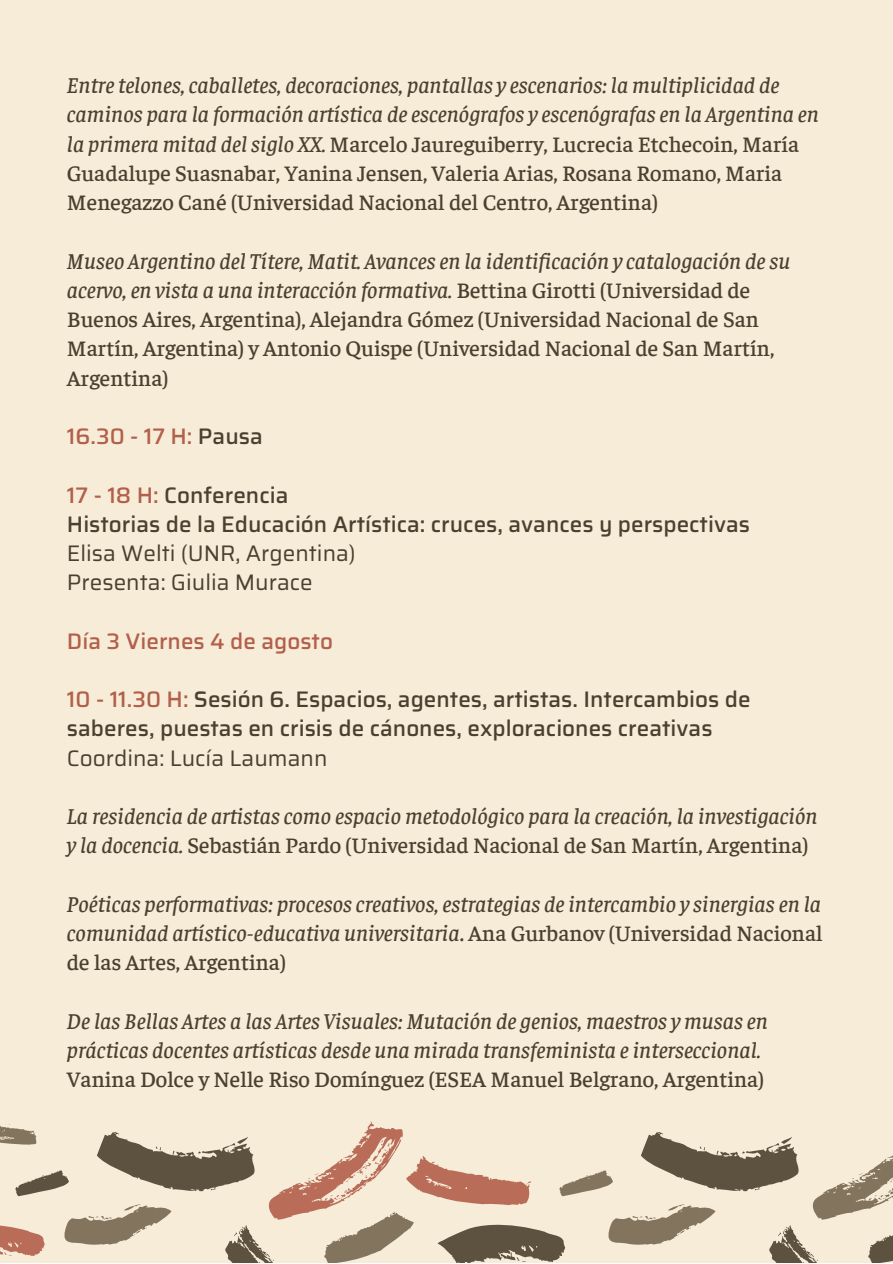
<style>
.page{position:relative;width:893px;height:1264px;background:#fff}
.page>*{position:absolute;margin:0;border:0;box-sizing:border-box;transform-origin:0 0}
.t1{font:italic 500 22.5px/29.2px "Faustina";color:#4b3f2f}
.t2{font:500 22.5px/29.2px "Faustina";color:#4b3f2f}
.t3{font:500 22.5px/29.2px "Saira";color:#4b3f2f}
.t4{font:22.5px "Saira";color:#4b3f2f}
.t5{font:500 22.5px "Saira";color:#b25f4b}
.s1{font-style:normal}
.s2{font-style:italic}
.s3{color:#4b3f2f}
.s4{color:#b25f4b}
</style>
<div class="page">
<div style="left:0;top:0;width:892px;height:1262px;background:#f6ecd8"></div>
<svg style="left:0;top:1121px;width:892px;height:141px"></svg>
<p class="t1" style="left:67px;top:69px;width:753px">Entre telones, caballetes, decoraciones, pantallas y escenarios: la multiplicidad de caminos para la formación artística de escenógrafos y escenógrafas en la Argentina en la primera mitad del siglo XX. <span class="s1">Marcelo Jaureguiberry, Lucrecia Etchecoin, María Guadalupe Suasnabar, Yanina Jensen, Valeria Arias, Rosana Romano, Maria Menegazzo Cané (Universidad Nacional del Centro, Argentina)</span></p>
<p class="t2" style="left:67px;top:245px;width:724px"><span class="s2">Museo Argentino del Títere, Matit. Avances en la identificación y catalogación de su acervo, en vista a una interacción formativa.</span> Bettina Girotti (Universidad de Buenos Aires, Argentina), Alejandra Gómez (Universidad Nacional de San Martín, Argentina) y Antonio Quispe (Universidad Nacional de San Martín, Argentina)</p>
<p class="t5" style="left:67px;top:418px;width:197px">16.30 - 17 H: <span class="s3">Pausa</span></p>
<p class="t3" style="left:67px;top:480px;width:223px"><span class="s4">17 - 18 H:</span> Conferencia</p>
<p class="t3" style="left:67px;top:509px;width:684px">Historias de la Educación Artística: cruces, avances y perspectivas</p>
<p class="t4" style="left:67px;top:535px;width:290px">Elisa Welti (UNR, Argentina)</p>
<p class="t4" style="left:67px;top:564px;width:247px">Presenta: Giulia Murace</p>
<p class="t5" style="left:67px;top:623px;width:267px">Día 3 Viernes 4 de agosto</p>
<p class="t3" style="left:67px;top:684px;width:685px"><span class="s4">10 - 11.30 H:</span> Sesión 6. Espacios, agentes, artistas. Intercambios de saberes, puestas en crisis de cánones, exploraciones creativas</p>
<p class="t4" style="left:67px;top:740px;width:262px">Coordina: Lucía Laumann</p>
<p class="t1" style="left:67px;top:800px;width:752px">La residencia de artistas como espacio metodológico para la creación, la investigación y la docencia. <span class="s1">Sebastián Pardo (Universidad Nacional de San Martín, Argentina)</span></p>
<p class="t1" style="left:67px;top:888px;width:757px;text-align:justify">Poéticas performativas: procesos creativos, estrategias de intercambio y sinergias en la comunidad artístico-educativa universitaria<span class="s1">. Ana Gurbanov (Universidad Nacional de las Artes, Argentina)</span></p>
<p class="t1" style="left:67px;top:1004px;width:702px">De las Bellas Artes a las Artes Visuales: Mutación de genios, maestros y musas en prácticas docentes artísticas desde una mirada transfeminista e interseccional.<br><span class="s1">Vanina Dolce y Nelle Riso Domínguez (ESEA Manuel Belgrano, Argentina)</span></p>
</div>
